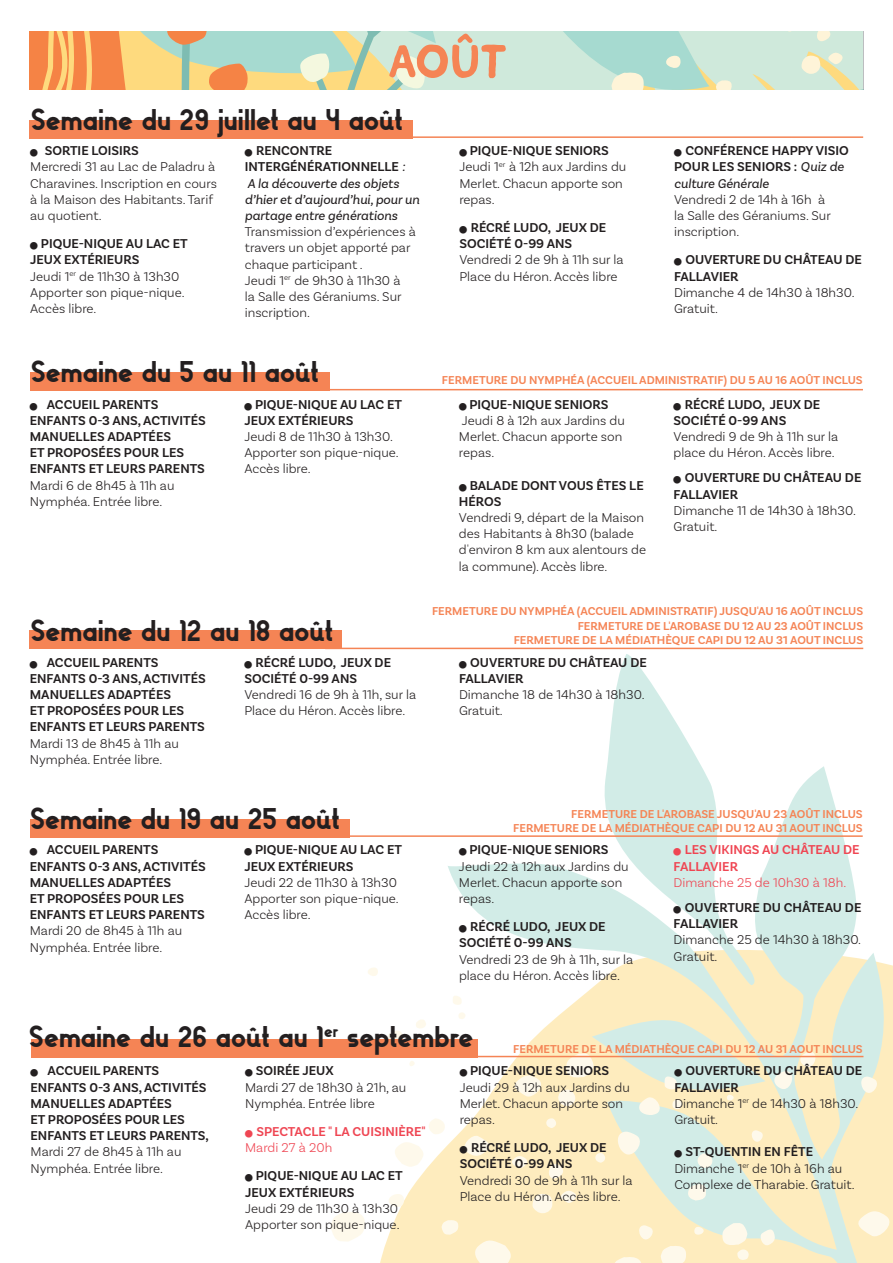
<style>
.page{position:relative;width:893px;height:1263px;background:#fff}
.page>*{position:absolute;margin:0;border:0;box-sizing:border-box;transform-origin:0 0}
.t1{font:700 52.5px "Duper";color:#f58455}
.t2{font:700 30px "Gilbert";color:#231f20}
.t3{font:300 13.5px/16.2px "Basic Sans";color:#231f20}
.t4{font:600 13.5px/16.2px "Basic Sans";color:#231f20}
.t5{font:italic 13.5px/16.2px "Basic Sans";color:#231f20}
.t6{font:600 13.5px/16.2px "Basic Sans";color:#ef4653}
.t7{font:300 13.5px "Basic Sans";color:#ef4653}
.t8{font:600 12px/14.4px "Basic Sans";color:#f58455;text-align:right}
.s1{font-weight:600}
.s2{font-weight:600;font-style:normal}
.s3{font-weight:400;font-style:italic}
.s4{font-weight:300}
</style>
<div class="page">
<svg style="left:448px;top:654px;width:440px;height:311px"></svg>
<svg style="left:330px;top:965px;width:563px;height:298px;fill:#feecbe"></svg>
<svg style="left:30px;top:31px;width:833px;height:59px;background:#d2d7b7"></svg>
<div style="left:30px;top:120px;width:383px;height:18px;background:#f58455"></div>
<div style="left:30px;top:372px;width:299px;height:18px;background:#f58455"></div>
<div style="left:30px;top:631px;width:312px;height:18px;background:#f58455"></div>
<div style="left:30px;top:819px;width:320px;height:18px;background:#f58455"></div>
<div style="left:31px;top:1039px;width:447px;height:18px;background:#f58455"></div>
<hr style="left:339px;top:136px;width:524px;height:2px;background:#f58455">
<hr style="left:325px;top:389px;width:538px;height:1px;background:#f58455">
<hr style="left:325px;top:648px;width:538px;height:1px;background:#f58455">
<hr style="left:325px;top:835px;width:538px;height:2px;background:#f58455">
<hr style="left:325px;top:1056px;width:538px;height:1px;background:#f58455">
<h1 class="t1" style="left:388px;top:31px;width:118px">AOÛT</h1>
<h2 class="t2" style="left:31px;top:100px;width:373px">Semaine du 29 juillet au 4 août</h2>
<p class="t3" style="left:30px;top:142px;width:188px">■ <span class="s1">SORTIE LOISIRS<br></span>Mercredi 31 au Lac de Paladru à<br>Charavines. Inscription en cours à la Maison des Habitants. Tarif au quotient.</p>
<p class="t3" style="left:30px;top:235px;width:159px">■ <span class="s1">PIQUE-NIQUE AU LAC ET<br>JEUX EXTÉRIEURS<br></span>Jeudi 1<sup>er</sup> de 11h30 à 13h30<br>Apporter son pique-nique.<br>Accès libre.</p>
<p class="t5" style="left:245px;top:143px;width:176px">■ <span class="s2">RENCONTRE<br>INTERGÉNÉRATIONNELLE</span> :<br>A la découverte des objets d’hier et d’aujourd’hui, pour un partage entre générations</p>
<p class="t3" style="left:245px;top:223px;width:173px">Transmission d’expériences à travers un objet apporté par chaque participant .<br>Jeudi 1<sup>er</sup> de 9h30 à 11h30 à<br>la Salle des Géraniums. Sur inscription.</p>
<p class="t3" style="left:459px;top:142px;width:168px">■ <span class="s1">PIQUE-NIQUE SENIORS<br></span>Jeudi 1<sup>er</sup> à 12h aux Jardins du<br>Merlet. Chacun apporte son repas.</p>
<p class="t4" style="left:459px;top:219px;width:148px">■ RÉCRÉ LUDO, JEUX DE<br>SOCIÉTÉ 0-99 ANS</p>
<p class="t3" style="left:459px;top:252px;width:166px">Vendredi 2 de 9h à 11h sur la<br>Place du Héron. Accès libre</p>
<p class="t4" style="left:674px;top:143px;width:176px">■ CONFÉRENCE HAPPY VISIO<br>POUR LES SENIORS : <span class="s3">Quiz de culture Générale</span></p>
<p class="t3" style="left:674px;top:191px;width:158px">Vendredi 2 de 14h à 16h à la Salle des Géraniums. Sur inscription.</p>
<p class="t4" style="left:674px;top:252px;width:189px">■ OUVERTURE DU CHÂTEAU DE<br>FALLAVIER</p>
<p class="t3" style="left:674px;top:284px;width:182px">Dimanche 4 de 14h30 à 18h30.<br>Gratuit.</p>
<h2 class="t2" style="left:31px;top:351px;width:290px">Semaine du 5 au 11 août</h2>
<p class="t4" style="left:30px;top:396px;width:178px">■ ACCUEIL PARENTS<br>ENFANTS 0-3 ANS, ACTIVITÉS<br>MANUELLES ADAPTÉES<br>ET PROPOSÉES POUR LES<br>ENFANTS ET LEURS PARENTS</p>
<p class="t3" style="left:30px;top:477px;width:146px">Mardi 6 de 8h45 à 11h au<br>Nymphéa. Entrée libre.</p>
<p class="t4" style="left:244px;top:396px;width:159px">■ PIQUE-NIQUE AU LAC ET<br>JEUX EXTÉRIEURS</p>
<p class="t3" style="left:244px;top:428px;width:156px">Jeudi 8 de 11h30 à 13h30.<br>Apporter son pique-nique.<br>Accès libre.</p>
<h2 class="t2" style="left:30px;top:610px;width:304px">Semaine du 12 au 18 août</h2>
<p class="t4" style="left:30px;top:654px;width:178px">■ ACCUEIL PARENTS<br>ENFANTS 0-3 ANS, ACTIVITÉS<br>MANUELLES ADAPTÉES<br>ET PROPOSÉES POUR LES<br>ENFANTS ET LEURS PARENTS</p>
<p class="t3" style="left:30px;top:735px;width:151px">Mardi 13 de 8h45 à 11h au<br>Nymphéa. Entrée libre.</p>
<p class="t4" style="left:244px;top:654px;width:148px">■ RÉCRÉ LUDO, JEUX DE<br>SOCIÉTÉ 0-99 ANS</p>
<p class="t3" style="left:244px;top:686px;width:173px">Vendredi 16 de 9h à 11h, sur la<br>Place du Héron. Accès libre.</p>
<h2 class="t2" style="left:30px;top:799px;width:311px">Semaine du 19 au 25 août</h2>
<p class="t4" style="left:30px;top:842px;width:178px">■ ACCUEIL PARENTS<br>ENFANTS 0-3 ANS, ACTIVITÉS<br>MANUELLES ADAPTÉES<br>ET PROPOSÉES POUR LES<br>ENFANTS ET LEURS PARENTS</p>
<p class="t3" style="left:30px;top:923px;width:154px">Mardi 20 de 8h45 à 11h au<br>Nymphéa. Entrée libre.</p>
<p class="t4" style="left:244px;top:842px;width:159px">■ PIQUE-NIQUE AU LAC ET<br>JEUX EXTÉRIEURS</p>
<p class="t3" style="left:244px;top:874px;width:156px">Jeudi 22 de 11h30 à 13h30<br>Apporter son pique-nique.<br>Accès libre.</p>
<p class="t8" style="left:442px;top:373px;width:422px">FERMETURE DU NYMPHÉA (ACCUEIL ADMINISTRATIF) DU 5 AU 16 AOÛT INCLUS</p>
<p class="t3" style="left:459px;top:396px;width:167px">■ <span class="s1">PIQUE-NIQUE SENIORS<br></span>Jeudi 8 à 12h aux Jardins du<br>Merlet. Chacun apporte son repas.</p>
<p class="t4" style="left:459px;top:477px;width:186px">■ BALADE DONT VOUS ÊTES LE<br>HÉROS</p>
<p class="t3" style="left:459px;top:509px;width:189px">Vendredi 9, départ de la Maison des Habitants à 8h30 (balade d'environ 8 km aux alentours de la commune). Accès libre.</p>
<p class="t4" style="left:674px;top:396px;width:148px">■ RÉCRÉ LUDO, JEUX DE<br>SOCIÉTÉ 0-99 ANS</p>
<p class="t3" style="left:674px;top:428px;width:166px">Vendredi 9 de 9h à 11h sur la place du Héron. Accès libre.</p>
<p class="t4" style="left:674px;top:470px;width:189px">■ OUVERTURE DU CHÂTEAU DE<br>FALLAVIER</p>
<p class="t3" style="left:674px;top:502px;width:184px">Dimanche 11 de 14h30 à 18h30.<br>Gratuit.</p>
<p class="t8" style="left:432px;top:604px;width:433px">FERMETURE DU NYMPHÉA (ACCUEIL ADMINISTRATIF) JUSQU'AU 16 AOÛT INCLUS<br>FERMETURE DE L'AROBASE DU 12 AU 23 AOÛT INCLUS<br>FERMETURE DE LA MÉDIATHÈQUE CAPI DU 12 AU 31 AOUT INCLUS</p>
<p class="t4" style="left:459px;top:654px;width:189px">■ OUVERTURE DU CHÂTEAU DE<br>FALLAVIER</p>
<p class="t3" style="left:459px;top:686px;width:187px">Dimanche 18 de 14h30 à 18h30.<br>Gratuit.</p>
<p class="t8" style="left:513px;top:807px;width:351px">FERMETURE DE L'AROBASE JUSQU'AU 23 AOÛT INCLUS<br>FERMETURE DE LA MÉDIATHÈQUE CAPI DU 12 AU 31 AOUT INCLUS</p>
<p class="t3" style="left:459px;top:842px;width:171px">■ <span class="s1">PIQUE-NIQUE SENIORS<br></span>Jeudi 22 à 12h aux Jardins du<br>Merlet. Chacun apporte son repas.</p>
<p class="t4" style="left:459px;top:919px;width:148px">■ RÉCRÉ LUDO, JEUX DE<br>SOCIÉTÉ 0-99 ANS</p>
<p class="t3" style="left:459px;top:951px;width:176px">Vendredi 23 de 9h à 11h, sur la place du Héron. Accès libre.</p>
<p class="t6" style="left:674px;top:842px;width:188px">■ LES VIKINGS AU CHÂTEAU DE<br>FALLAVIER</p>
<p class="t7" style="left:674px;top:874px;width:174px">Dimanche 25 de 10h30 à 18h.</p>
<p class="t4" style="left:674px;top:899px;width:189px">■ OUVERTURE DU CHÂTEAU DE<br>FALLAVIER</p>
<p class="t3" style="left:674px;top:932px;width:189px">Dimanche 25 de 14h30 à 18h30.<br>Gratuit.</p>
<h2 class="t2" style="left:29px;top:1017px;width:446px">Semaine du 26 août au 1<sup>er</sup> septembre</h2>
<p class="t8" style="left:513px;top:1042px;width:351px">FERMETURE DE LA MÉDIATHÈQUE CAPI DU 12 AU 31 AOUT INCLUS</p>
<p class="t4" style="left:31px;top:1063px;width:180px">■ ACCUEIL PARENTS<br>ENFANTS 0-3 ANS, ACTIVITÉS<br>MANUELLES ADAPTÉES<br>ET PROPOSÉES POUR LES<br>ENFANTS ET LEURS PARENTS,</p>
<p class="t3" style="left:31px;top:1143px;width:152px">Mardi 27 de 8h45 à 11h au<br>Nymphéa. Entrée libre.</p>
<p class="t3" style="left:245px;top:1062px;width:163px">■ <span class="s1">SOIRÉE JEUX<br></span>Mardi 27 de 18h30 à 21h, au<br>Nymphéa. Entrée libre</p>
<p class="t6" style="left:245px;top:1123px;width:182px">■ SPECTACLE " LA CUISINIÈRE"<br><span class="s4">Mardi 27 à 20h</span></p>
<p class="t4" style="left:245px;top:1168px;width:159px">■ PIQUE-NIQUE AU LAC ET<br>JEUX EXTÉRIEURS</p>
<p class="t3" style="left:245px;top:1200px;width:156px">Jeudi 29 de 11h30 à 13h30<br>Apporter son pique-nique.</p>
<p class="t3" style="left:460px;top:1062px;width:172px">■ <span class="s1">PIQUE-NIQUE SENIORS<br></span>Jeudi 29 à 12h aux Jardins du<br>Merlet. Chacun apporte son repas.</p>
<p class="t4" style="left:460px;top:1139px;width:148px">■ RÉCRÉ LUDO, JEUX DE<br>SOCIÉTÉ 0-99 ANS</p>
<p class="t3" style="left:460px;top:1172px;width:174px">Vendredi 30 de 9h à 11h sur la<br>Place du Héron. Accès libre.</p>
<p class="t3" style="left:674px;top:1062px;width:189px">■ <span class="s1">OUVERTURE DU CHÂTEAU DE<br>FALLAVIER<br></span>Dimanche 1<sup>er</sup> de 14h30 à 18h30.<br>Gratuit.</p>
<p class="t3" style="left:674px;top:1143px;width:182px">■ <span class="s1">ST-QUENTIN EN FÊTE<br></span>Dimanche 1<sup>er</sup> de 10h à 16h au<br>Complexe de Tharabie. Gratuit.</p>
</div>
